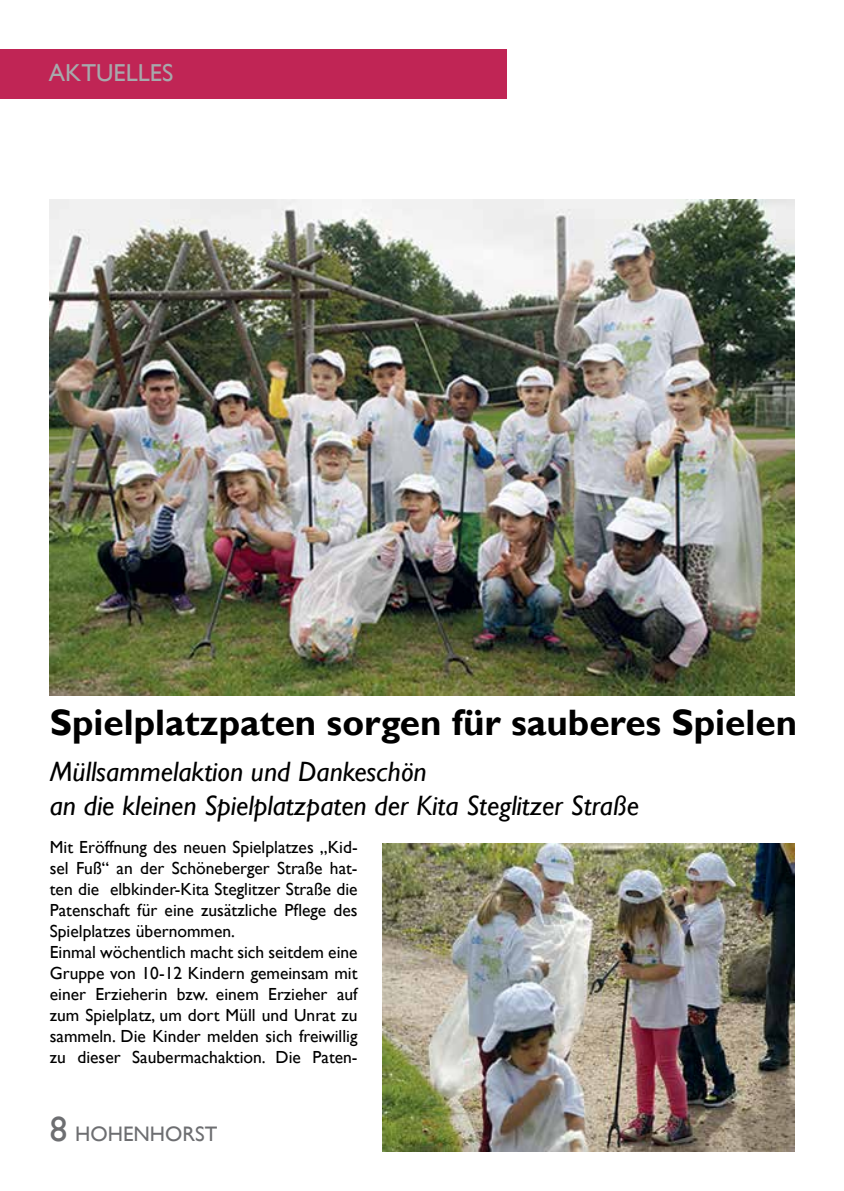
<style>
.page{position:relative;width:844px;height:1191px;background:#fff}
.page>*{position:absolute;margin:0;border:0;box-sizing:border-box;transform-origin:0 0}
.t1{font:700 36.75px "Gill Sans";color:#000}
.t2{font:italic 28px/33.6px "Gill Sans";color:#000}
.t3{font:24.5px "Gill Sans";color:#a7a9ac}
.t4{font:21px "Gill Sans";color:#6d6e71}
.t5{font:17.5px/21px "Gill Sans";color:#000}
.s1{font-size:35px}
</style>
<div class="page">
<div style="left:0;top:50px;width:506px;height:49px;background:#c02555"></div>
<img style="left:50px;top:200px;width:744px;height:495px">
<img style="left:382px;top:843px;width:412px;height:308px">
<h3 class="t3" style="left:49px;top:59px;width:126px">AKTUELLES</h3>
<h1 class="t1" style="left:50px;top:700px;width:748px">Spielplatzpaten sorgen für sauberes Spielen</h1>
<h2 class="t2" style="left:50px;top:755px;width:590px">Müllsammelaktion und Dankeschön<br>an die kleinen Spielplatzpaten der Kita Steglitzer Straße</h2>
<p class="t5" style="left:50px;top:837px;width:309px">Mit Eröffnung des neuen Spielplatzes „Kid&shy;sel Fuß“ an der Schöneberger Straße hat&shy;ten die elbkinder-Kita Steglitzer Straße die Patenschaft für eine zusätzliche Pflege des Spielplatzes übernommen.<br>Einmal wöchentlich macht sich seitdem eine Gruppe von 10-12 Kindern gemeinsam mit einer Erzieherin bzw. einem Erzieher auf zum Spielplatz, um dort Müll und Unrat zu sammeln. Die Kinder melden sich freiwillig zu dieser Saubermachaktion. Die Paten-</p>
<p class="t4" style="left:50px;top:1121px;width:169px"><span class="s1">8</span> HOHENHORST</p>
</div>
